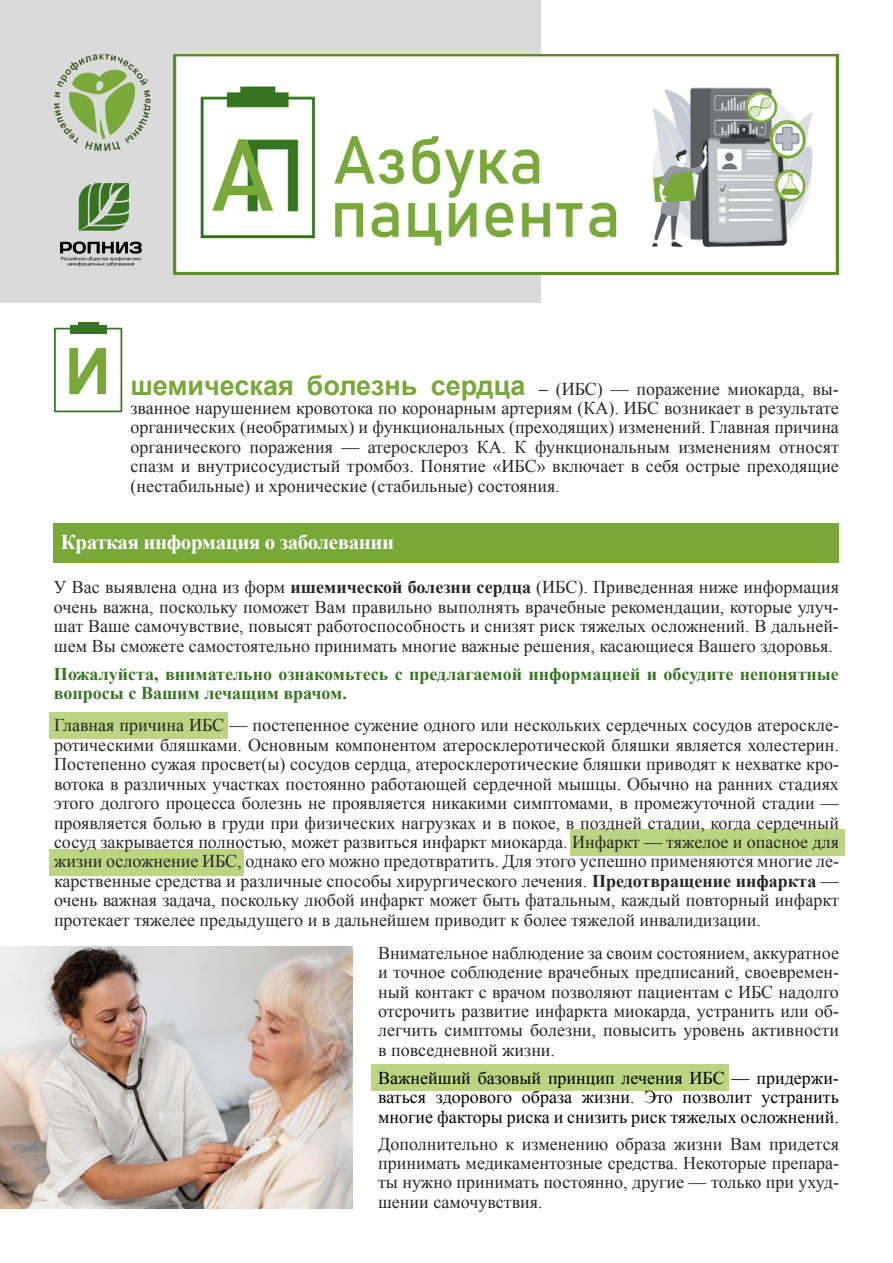
<style>
.page{position:relative;width:893px;height:1263px;background:#fff}
.page>*{position:absolute;margin:0;border:0;box-sizing:border-box;transform-origin:0 0}
.t1{font:700 64.5px "Arial";color:#78a838}
.t2{font:700 21px "Times New Roman";letter-spacing:-.02em;color:#fff}
.t3{font:18px/19.4px "Times New Roman";color:#262626;text-align:justify}
.t4{font:18px/19.4px "Times New Roman";color:#000;text-align:justify}
.t5{font:700 18px/19.4px "Times New Roman";color:#367521}
.s1{font-family:"Arial";font-weight:700;font-size:27px;color:#78a838}
.s2{color:#000}
.s3{font-weight:700}
</style>
<div class="page">
<div style="left:570px;top:830px;width:274px;height:26px;background:#bbd582"></div>
<div style="left:49px;top:850px;width:194px;height:26px;background:#bbd582"></div>
<div style="left:49px;top:713px;width:178px;height:26px;background:#bbd582"></div>
<div style="left:372px;top:1064px;width:357px;height:27px;background:#bbd582"></div>
<div style="left:53px;top:523px;width:786px;height:39px;background:#78a838"></div>
<div style="left:0;top:0;width:540px;height:303px;background:#dadada"></div>
<svg style="left:54px;top:328px;width:68px;height:84px"></svg>
<div style="left:70px;top:325px;width:37px;height:9px;background:#367521"></div>
<div style="left:78px;top:322px;width:21px;height:5px;background:#367521"></div>
<img style="left:174px;top:54px;width:665px;height:220px">
<svg style="left:54px;top:54px;width:97px;height:97px"></svg>
<svg style="left:60px;top:241px;width:82px;height:25px"></svg>
<svg style="left:79px;top:183px;width:50px;height:48px"></svg>
<img style="left:0;top:946px;width:353px;height:263px">
<h1 class="t1" style="left:65px;top:328px;width:48px">И</h1>
<p class="t3" style="left:130px;top:379px;width:710px"><span class="s1">шемическая болезнь сердца</span> <span class="s2">–</span> (ИБС) — поражение миокарда, вы&shy;званное нарушением кровотока по коронарным артериям (КА). ИБС возникает в результате органических (необратимых) и функциональных (преходящих) изменений. Главная причина органического поражения — атеросклероз КА. К функциональным изменениям относят спазм и внутрисосудистый тромбоз. Понятие «ИБС» включает в себя острые преходящие (нестабильные) и хронические (стабильные) состояния.</p>
<p class="t2" style="left:61px;top:527px;width:335px">Краткая информация о заболевании</p>
<p class="t3" style="left:54px;top:577px;width:786px">У Вас выявлена одна из форм <span class="s3">ишемической болезни сердца</span> (ИБС). Приведенная ниже информация очень важна, поскольку поможет Вам правильно выполнять врачебные рекомендации, которые улуч&shy;шат Ваше самочувствие, повысят работоспособность и снизят риск тяжелых осложнений. В дальней&shy;шем Вы сможете самостоятельно принимать многие важные решения, касающиеся Вашего здоровья.</p>
<p class="t5" style="left:54px;top:663px;width:786px">Пожалуйста, внимательно ознакомьтесь с предлагаемой информацией и обсудите непонятные вопросы с Вашим лечащим врачом.</p>
<p class="t3" style="left:54px;top:715px;width:786px">Главная причина ИБС — постепенное сужение одного или нескольких сердечных сосудов атероскле&shy;ротическими бляшками. Основным компонентом атеросклеротической бляшки является холестерин.<br>Постепенно сужая просвет(ы) сосудов сердца, атеросклеротические бляшки приводят к нехватке кро&shy;вотока в различных участках постоянно работающей сердечной мышцы. Обычно на ранних стадиях этого долгого процесса болезнь не проявляется никакими симптомами, в промежуточной стадии — проявляется болью в груди при физических нагрузках и в покое, в поздней стадии, когда сердечный сосуд закрывается полностью, может развиться инфаркт миокарда. Инфаркт — тяжелое и опасное для жизни осложнение ИБС, однако его можно предотвратить. Для этого успешно применяются многие ле&shy;карственные средства и различные способы хирургического лечения. <span class="s3">Предотвращение инфаркта</span> — очень важная задача, поскольку любой инфаркт может быть фатальным, каждый повторный инфаркт протекает тяжелее предыдущего и в дальнейшем приводит к более тяжелой инвалидизации.</p>
<p class="t3" style="left:378px;top:943px;width:462px">Внимательное наблюдение за своим состоянием, аккуратное и точное соблюдение врачебных предписаний, своевремен&shy;ный контакт с врачом позволяют пациентам с ИБС надолго отсрочить развитие инфаркта миокарда, устранить или об&shy;легчить симптомы болезни, повысить уровень активности в повседневной жизни.</p>
<p class="t4" style="left:378px;top:1068px;width:462px">Важнейший базовый принцип лечения ИБС — придержи&shy;ваться здорового образа жизни. Это позволит устранить многие факторы риска и снизить риск тяжелых осложнений.</p>
<p class="t3" style="left:378px;top:1133px;width:462px">Дополнительно к изменению образа жизни Вам придется принимать медикаментозные средства. Некоторые препара&shy;ты нужно принимать постоянно, другие — только при ухуд&shy;шении самочувствия.</p>
</div>
